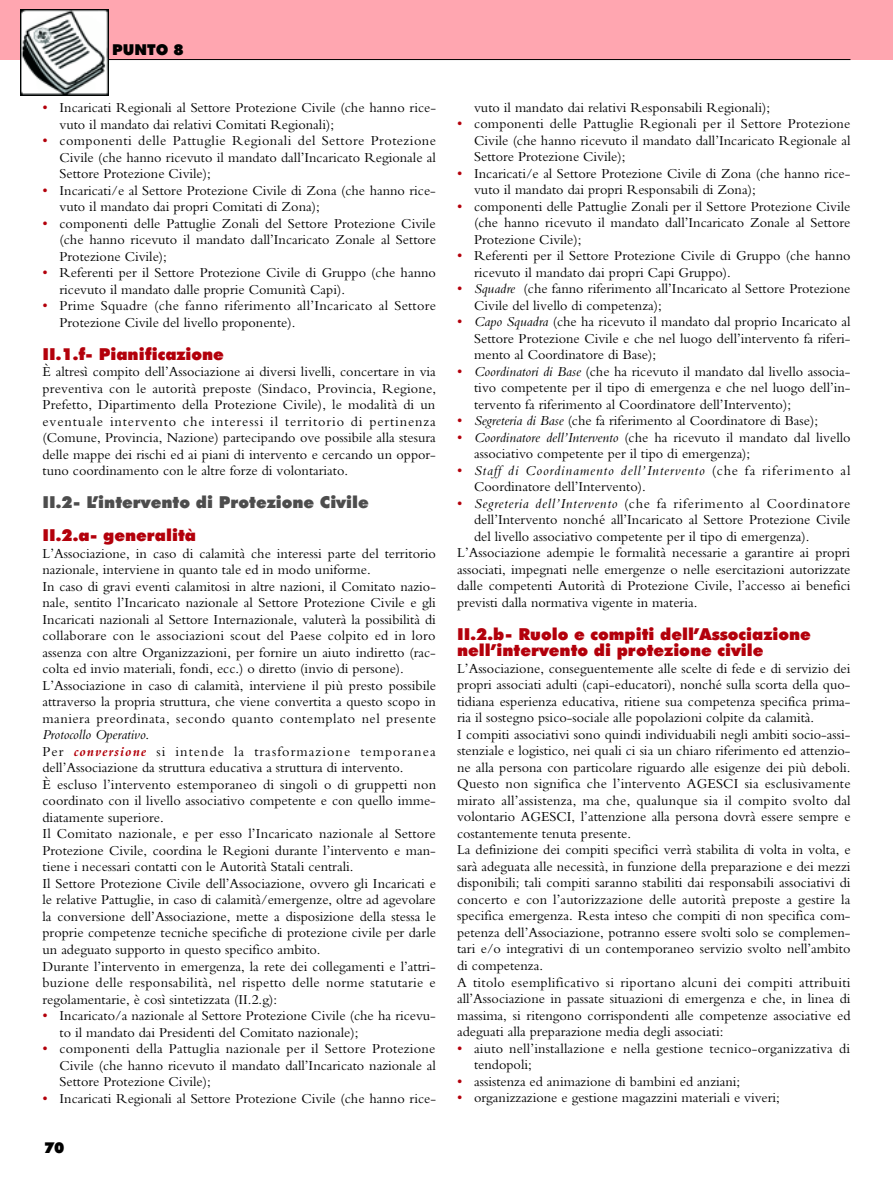
<style>
.page{position:relative;width:893px;height:1191px;background:#fff}
.page>*{position:absolute;margin:0;border:0;box-sizing:border-box;transform-origin:0 0}
.t1{font:900 16.5px/16.5px "Futura BT";color:#b3000b}
.t2{font:900 16.5px "Futura BT";color:#4d4d4d}
.t3{font:900 15px "Futura BT";color:#000}
.t4{font:14.25px/16.5px "Bembo";color:#000}
.t5{font:14.25px/16.5px "Bembo";letter-spacing:.02em;color:#000}
.t6{font:14.25px "Bembo";letter-spacing:.045em;color:#000}
.s1{font-size:15px;color:#b3000b}
.s2{font-style:italic}
.s3{font-weight:700;font-style:italic;color:#b3000b}
</style>
<div class="page">
<div style="left:0;top:0;width:893px;height:59px;background:#ffa6b0"></div>
<hr style="left:43px;top:59px;width:807px;height:1px;background:#000">
<img style="left:21px;top:10px;width:87px;height:86px">
<p class="t3" style="left:112px;top:44px;width:73px">PUNTO 8</p>
<p class="t4" style="left:60px;top:101px;width:378px;text-indent:-17px"><span class="s1">•</span> Incaricati Regionali al Settore Protezione Civile (che hanno rice&shy;vuto il mandato dai relativi Comitati Regionali);</p>
<p class="t4" style="left:60px;top:134px;width:378px;text-align:justify;text-indent:-17px"><span class="s1">•</span> componenti delle Pattuglie Regionali del Settore Protezione Civile (che hanno ricevuto il mandato dall’Incaricato Regionale al Settore Protezione Civile);</p>
<p class="t4" style="left:60px;top:183px;width:378px;text-indent:-17px"><span class="s1">•</span> Incaricati/e al Settore Protezione Civile di Zona (che hanno rice&shy;vuto il mandato dai propri Comitati di Zona);</p>
<p class="t4" style="left:60px;top:216px;width:378px;text-align:justify;text-indent:-17px"><span class="s1">•</span> componenti delle Pattuglie Zonali del Settore Protezione Civile (che hanno ricevuto il mandato dall’Incaricato Zonale al Settore Protezione Civile);</p>
<p class="t4" style="left:60px;top:266px;width:378px;text-indent:-17px"><span class="s1">•</span> Referenti per il Settore Protezione Civile di Gruppo (che hanno ricevuto il mandato dalle proprie Comunità Capi).</p>
<p class="t5" style="left:60px;top:299px;width:378px;text-indent:-17px"><span class="s1">•</span> Prime Squadre (che fanno riferimento all’Incaricato al Settore<br>Protezione Civile del livello proponente).</p>
<p class="t1" style="left:43px;top:347px;width:183px">II.1.f- Pianificazione</p>
<p class="t4" style="left:43px;top:365px;width:395px;text-align:justify">È altresì compito dell’Associazione ai diversi livelli, concertare in via preventiva con le autorità preposte (Sindaco, Provincia, Regione, Prefetto, Dipartimento della Protezione Civile), le modalità di un eventuale intervento che interessi il territorio di pertinenza (Comune, Provincia, Nazione) partecipando ove possibile alla stesura delle mappe dei rischi ed ai piani di intervento e cercando un oppor&shy;tuno coordinamento con le altre forze di volontariato.</p>
<p class="t2" style="left:43px;top:496px;width:328px">II.2- L’intervento di Protezione Civile</p>
<p class="t1" style="left:43px;top:528px;width:155px">II.2.a- generalità</p>
<p class="t4" style="left:43px;top:546px;width:395px">L’Associazione, in caso di calamità che interessi parte del territorio nazionale, interviene in quanto tale ed in modo uniforme.<br>In caso di gravi eventi calamitosi in altre nazioni, il Comitato nazio&shy;nale, sentito l’Incaricato nazionale al Settore Protezione Civile e gli Incaricati nazionali al Settore Internazionale, valuterà la possibilità di collaborare con le associazioni scout del Paese colpito ed in loro assenza con altre Organizzazioni, per fornire un aiuto indiretto (rac&shy;colta ed invio materiali, fondi, ecc.) o diretto (invio di persone).<br>L’Associazione in caso di calamità, interviene il più presto possibile attraverso la propria struttura, che viene convertita a questo scopo in maniera preordinata, secondo quanto contemplato nel presente <span class="s2">Protocollo Operativo</span>.<br>Per <span class="s3">conversione</span> si intende la trasformazione temporanea dell’Associazione da struttura educativa a struttura di intervento.<br>È escluso l’intervento estemporaneo di singoli o di gruppetti non coordinato con il livello associativo competente e con quello imme&shy;diatamente superiore.<br>Il Comitato nazionale, e per esso l’Incaricato nazionale al Settore Protezione Civile, coordina le Regioni durante l’intervento e man&shy;tiene i necessari contatti con le Autorità Statali centrali.<br>Il Settore Protezione Civile dell’Associazione, ovvero gli Incaricati e le relative Pattuglie, in caso di calamità/emergenze, oltre ad agevolare la conversione dell’Associazione, mette a disposizione della stessa le proprie competenze tecniche specifiche di protezione civile per darle un adeguato supporto in questo specifico ambito.<br>Durante l’intervento in emergenza, la rete dei collegamenti e l’attri&shy;buzione delle responsabilità, nel rispetto delle norme statutarie e regolamentarie, è così sintetizzata (II.2.g):</p>
<p class="t4" style="left:60px;top:1008px;width:378px;text-indent:-17px"><span class="s1">•</span> Incaricato/a nazionale al Settore Protezione Civile (che ha ricevu&shy;to il mandato dai Presidenti del Comitato nazionale);</p>
<p class="t4" style="left:60px;top:1041px;width:378px;text-align:justify;text-indent:-17px"><span class="s1">•</span> componenti della Pattuglia nazionale per il Settore Protezione Civile (che hanno ricevuto il mandato dall’Incaricato nazionale al Settore Protezione Civile);</p>
<p class="t4" style="left:43px;top:1091px;width:395px"><span class="s1">•</span> Incaricati Regionali al Settore Protezione Civile (che hanno rice-</p>
<p class="t3" style="left:44px;top:1141px;width:22px">70</p>
<p class="t4" style="left:474px;top:100px;width:297px">vuto il mandato dai relativi Responsabili Regionali);</p>
<p class="t4" style="left:474px;top:117px;width:378px;text-align:justify;text-indent:-17px"><span class="s1">•</span> componenti delle Pattuglie Regionali per il Settore Protezione Civile (che hanno ricevuto il mandato dall’Incaricato Regionale al Settore Protezione Civile);</p>
<p class="t4" style="left:474px;top:166px;width:378px;text-indent:-17px"><span class="s1">•</span> Incaricati/e al Settore Protezione Civile di Zona (che hanno rice&shy;vuto il mandato dai propri Responsabili di Zona);</p>
<p class="t4" style="left:474px;top:199px;width:378px;text-align:justify;text-indent:-17px"><span class="s1">•</span> componenti delle Pattuglie Zonali per il Settore Protezione Civile (che hanno ricevuto il mandato dall’Incaricato Zonale al Settore Protezione Civile);</p>
<p class="t4" style="left:474px;top:249px;width:378px;text-indent:-17px"><span class="s1">•</span> Referenti per il Settore Protezione Civile di Gruppo (che hanno ricevuto il mandato dai propri Capi Gruppo).</p>
<p class="t4" style="left:474px;top:282px;width:378px;text-indent:-17px"><span class="s1">•</span> <span class="s2">Squadre</span> (che fanno riferimento all’Incaricato al Settore Protezione<br>Civile del livello di competenza);</p>
<p class="t4" style="left:474px;top:315px;width:378px;text-align:justify;text-indent:-17px"><span class="s1">•</span> <span class="s2">Capo Squadra</span> (che ha ricevuto il mandato dal proprio Incaricato al Settore Protezione Civile e che nel luogo dell’intervento fa riferi&shy;mento al Coordinatore di Base);</p>
<p class="t4" style="left:474px;top:364px;width:378px;text-align:justify;text-indent:-17px"><span class="s1">•</span> <span class="s2">Coordinatori di Base</span> (che ha ricevuto il mandato dal livello associa&shy;tivo competente per il tipo di emergenza e che nel luogo dell’in&shy;tervento fa riferimento al Coordinatore dell’Intervento);</p>
<p class="t4" style="left:457px;top:414px;width:362px"><span class="s1">•</span> <span class="s2">Segreteria di Base</span> (che fa riferimento al Coordinatore di Base);</p>
<p class="t4" style="left:474px;top:430px;width:378px;text-indent:-17px"><span class="s1">•</span> <span class="s2">Coordinatore dell’Intervento</span> (che ha ricevuto il mandato dal livello associativo competente per il tipo di emergenza);</p>
<p class="t4" style="left:474px;top:463px;width:378px;text-indent:-17px"><span class="s1">•</span> <span class="s2">Staff di Coordinamento dell’Intervento</span> (che fa riferimento al<br>Coordinatore dell’Intervento).</p>
<p class="t6" style="left:457px;top:498px;width:395px"><span class="s1">•</span> <span class="s2">Segreteria dell’Intervento</span> (che fa riferimento al Coordinatore</p>
<p class="t4" style="left:474px;top:513px;width:378px">dell’Intervento nonché all’Incaricato al Settore Protezione Civile</p>
<p class="t4" style="left:474px;top:529px;width:337px">del livello associativo competente per il tipo di emergenza).</p>
<p class="t4" style="left:457px;top:546px;width:395px">L’Associazione adempie le formalità necessarie a garantire ai propri</p>
<p class="t4" style="left:457px;top:562px;width:395px">associati, impegnati nelle emergenze o nelle esercitazioni autorizzate</p>
<p class="t4" style="left:457px;top:579px;width:395px">dalle competenti Autorità di Protezione Civile, l’accesso ai benefici</p>
<p class="t4" style="left:457px;top:595px;width:242px">previsti dalla normativa vigente in materia.</p>
<p class="t1" style="left:457px;top:627px;width:355px">II.2.b- Ruolo e compiti dell’Associazione nell’intervento di protezione civile</p>
<p class="t4" style="left:457px;top:661px;width:395px">L’Associazione, conseguentemente alle scelte di fede e di servizio dei propri associati adulti (capi-educatori), nonché sulla scorta della quo&shy;tidiana esperienza educativa, ritiene sua competenza specifica prima&shy;ria il sostegno psico-sociale alle popolazioni colpite da calamità.<br>I compiti associativi sono quindi individuabili negli ambiti socio-assi&shy;stenziale e logistico, nei quali ci sia un chiaro riferimento ed attenzio&shy;ne alla persona con particolare riguardo alle esigenze dei più deboli.<br>Questo non significa che l’intervento AGESCI sia esclusivamente mirato all’assistenza, ma che, qualunque sia il compito svolto dal volontario AGESCI, l’attenzione alla persona dovrà essere sempre e costantemente tenuta presente.<br>La definizione dei compiti specifici verrà stabilita di volta in volta, e sarà adeguata alle necessità, in funzione della preparazione e dei mezzi disponibili; tali compiti saranno stabiliti dai responsabili associativi di concerto e con l’autorizzazione delle autorità preposte a gestire la specifica emergenza. Resta inteso che compiti di non specifica com&shy;petenza dell’Associazione, potranno essere svolti solo se complemen&shy;tari e/o integrativi di un contemporaneo servizio svolto nell’ambito di competenza.<br>A titolo esemplificativo si riportano alcuni dei compiti attribuiti all’Associazione in passate situazioni di emergenza e che, in linea di massima, si ritengono corrispondenti alle competenze associative ed adeguati alla preparazione media degli associati:</p>
<p class="t4" style="left:474px;top:1041px;width:377px;text-indent:-17px"><span class="s1">•</span> aiuto nell’installazione e nella gestione tecnico-organizzativa di tendopoli;</p>
<p class="t4" style="left:457px;top:1074px;width:285px"><span class="s1">•</span> assistenza ed animazione di bambini ed anziani;</p>
<p class="t4" style="left:457px;top:1090px;width:324px"><span class="s1">•</span> organizzazione e gestione magazzini materiali e viveri;</p>
</div>
